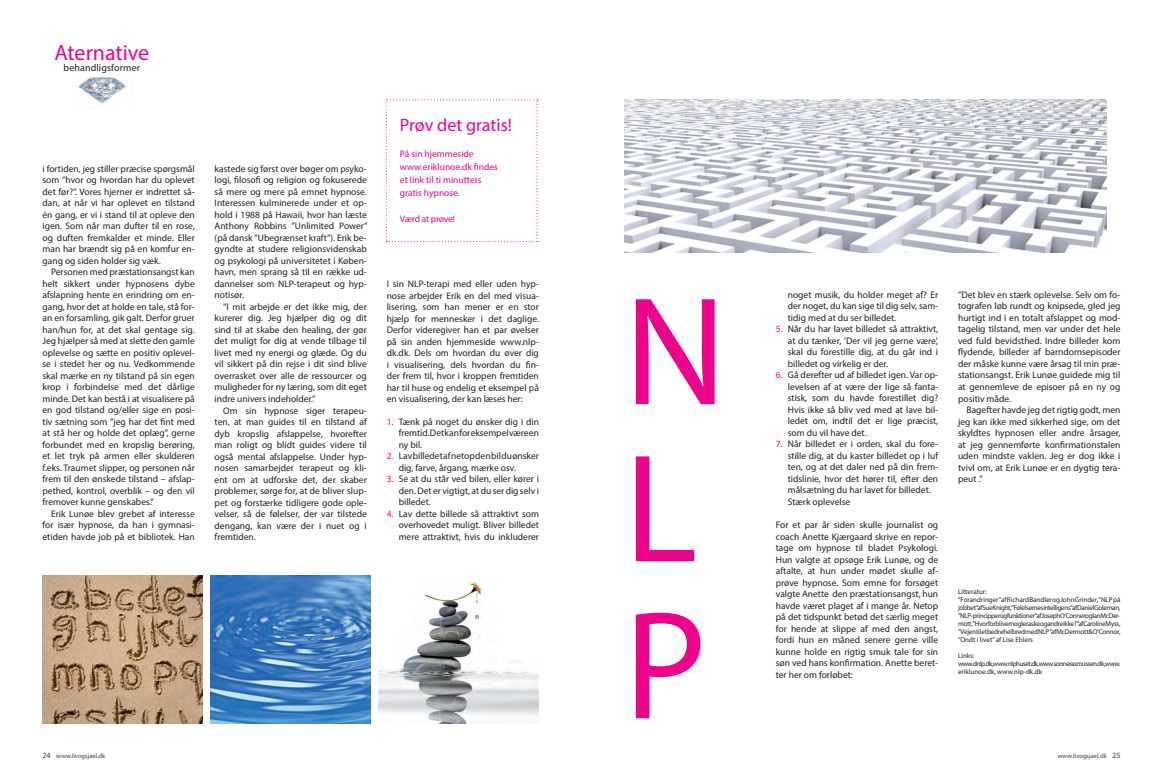
<style>
.page{position:relative;width:1163px;height:780px;background:#fff}
.page>*{position:absolute;margin:0;border:0;box-sizing:border-box;transform-origin:0 0}
.t1{font:155.4px "Myriad Pro";color:#ed028c}
.t2{font:22px "Myriad Pro";letter-spacing:-.005em;color:#ed028c}
.t3{font:18px "Myriad Pro";letter-spacing:-.005em;color:#ed028c}
.t4{font:10px "Myriad Pro";letter-spacing:.01em;color:#231f20}
.t5{font:9.5px/11.5px "Myriad Pro";color:#231f20;text-align:justify}
.t6{font:9.5px/13px "Myriad Pro";color:#ed028c}
.t7{font:9.5px "Myriad Pro";letter-spacing:-.03em;color:#ed028c}
.t8{font:7px/8px "Myriad Pro";letter-spacing:-.025em;color:#231f20;text-align:justify}
.t9{font:7px/8px "Myriad Pro";letter-spacing:-.065em;color:#231f20}
.t10{font:7px "Myriad Pro";color:#231f20}
.t11{font:6.5px "Myriad Pro";color:#3e3e3f}
.s1{color:#ed028c}
.s2{font-size:8px}
</style>
<div class="page">
<svg style="left:386px;top:99px;width:152px;height:143px"></svg>
<img style="left:78px;top:77px;width:48px;height:27px">
<img style="left:43px;top:575px;width:159px;height:148px">
<img style="left:210px;top:575px;width:160px;height:148px">
<img style="left:378px;top:580px;width:160px;height:143px">
<img style="left:624px;top:99px;width:482px;height:153px">
<p class="t2" style="left:55px;top:39px;width:96px">Aternative</p>
<p class="t4" style="left:64px;top:62px;width:78px">behandligsformer</p>
<p class="t5" style="left:43px;top:162px;width:154px">i fortiden, jeg stiller præcise spørgsmål som ”hvor og hvordan har du oplevet det før?”. Vores hjerner er indrettet så&shy;dan, at når vi har oplevet en tilstand én gang, er vi i stand til at opleve den igen. Som når man dufter til en rose, og duften fremkalder et minde. Eller man har brændt sig på en komfur en&shy;gang og siden holder sig væk.</p>
<p class="t5" style="left:51px;top:266px;width:145px">Personen med præstationsangst kan</p>
<p class="t5" style="left:43px;top:277px;width:154px">helt sikkert under hypnosens dybe afslapning hente en erindring om en&shy;gang, hvor det at holde en tale, stå for&shy;an en forsamling, gik galt. Derfor gruer han/hun for, at det skal gentage sig.<br>Jeg hjælper så med at slette den gamle oplevelse og sætte en positiv oplevel&shy;se i stedet her og nu. Vedkommende skal mærke en ny tilstand på sin egen krop i forbindelse med det dårlige minde. Det kan bestå i at visualisere på en god tilstand og/eller sige en posi&shy;tiv sætning som ”jeg har det fint med at stå her og holde det oplæg”, gerne forbundet med en kropslig berøring, et let tryk på armen eller skulderen f.eks. Traumet slipper, og personen når frem til den ønskede tilstand – afslap&shy;pethed, kontrol, overblik – og den vil fremover kunne genskabes.”</p>
<p class="t5" style="left:43px;top:508px;width:154px;text-indent:9px">Erik Lunøe blev grebet af interesse for især hypnose, da han i gymnasi&shy;etiden havde job på et bibliotek. Han</p>
<p class="t5" style="left:214px;top:163px;width:154px">kastede sig først over bøger om psyko&shy;logi, filosofi og religion og fokuserede så mere og mere på emnet hypnose.<br>Interessen kulminerede under et op&shy;hold i 1988 på Hawaii, hvor han læste Anthony Robbins ”Unlimited Power” (på dansk ”Ubegrænset kraft”). Erik be&shy;gyndte at studere religionsvidenskab og psykologi på universitetet i Køben&shy;havn, men sprang så til en række ud&shy;dannelser som NLP-terapeut og hyp&shy;notisør.</p>
<p class="t5" style="left:214px;top:301px;width:154px;text-indent:9px">”I mit arbejde er det ikke mig, der kurerer dig. Jeg hjælper dig og dit sind til at skabe den healing, der gør det muligt for dig at vende tilbage til livet med ny energi og glæde. Og du vil sikkert på din rejse i dit sind blive overrasket over alle de ressourcer og muligheder for ny læring, som dit eget indre univers indeholder.”</p>
<p class="t5" style="left:214px;top:404px;width:154px;text-indent:9px">Om sin hypnose siger terapeu&shy;ten, at man guides til en tilstand af dyb kropslig afslappelse, hvorefter man roligt og blidt guides videre til også mental afslappelse. Under hyp&shy;nosen samarbejder terapeut og kli&shy;ent om at udforske det, der skaber problemer, sørge for, at de bliver slup&shy;pet og forstærke tidligere gode ople&shy;velser, så de følelser, der var tilstede dengang, kan være der i nuet og i fremtiden.</p>
<p class="t3" style="left:400px;top:114px;width:113px">Prøv det gratis!</p>
<p class="t6" style="left:400px;top:148px;width:75px">På sin hjemmeside</p>
<p class="t6" style="left:400px;top:161px;width:100px">www.eriklunoe.dk findes et link til ti minutters</p>
<p class="t6" style="left:400px;top:187px;width:61px">gratis hypnose.</p>
<p class="t7" style="left:400px;top:213px;width:56px">Værd at prøve!</p>
<p class="t5" style="left:386px;top:278px;width:154px">I sin NLP-terapi med eller uden hyp&shy;nose arbejder Erik en del med visua&shy;lisering, som han mener er en stor hjælp for mennesker i det daglige.<br>Derfor videregiver han et par øvelser på sin anden hjemmeside www.nlp&shy;dk.dk. Dels om hvordan du øver dig i visualisering, dels hvordan du fin&shy;der frem til, hvor i kroppen fremtiden har til huse og endelig et eksempel på en visualisering, der kan læses her:</p>
<p class="t5" style="left:398px;top:415px;width:142px;text-indent:-12px"><span class="s1">1.</span> Tænk på noget du ønsker dig i din fremtid. Det kan for eksempel være en ny bil.</p>
<p class="t5" style="left:398px;top:450px;width:142px;text-indent:-12px"><span class="s1">2.</span> Lav billedet af netop den bil du ønsker dig, farve, årgang, mærke osv.</p>
<p class="t5" style="left:398px;top:473px;width:142px;text-indent:-12px"><span class="s1">3.</span> Se at du står ved bilen, eller kører i den. Det er vigtigt, at du ser dig selv i billedet.</p>
<p class="t5" style="left:398px;top:507px;width:142px;text-indent:-12px"><span class="s1">4.</span> Lav dette billede så attraktivt som overhovedet muligt. Bliver billedet mere attraktivt, hvis du inkluderer</p>
<p class="t1" style="left:624px;top:256px;width:104px">N</p>
<p class="t1" style="left:624px;top:413px;width:75px">L</p>
<p class="t1" style="left:624px;top:570px;width:84px">P</p>
<p class="t5" style="left:787px;top:289px;width:152px">noget musik, du holder meget af? Er der noget, du kan sige til dig selv, sam&shy;tidig med at du ser billedet.</p>
<p class="t5" style="left:787px;top:323px;width:152px;text-indent:-12px"><span class="s1">5.</span> Når du har lavet billedet så attraktivt, at du tænker, ’Der vil jeg gerne være’, skal du forestille dig, at du går ind i billedet og virkelig er der.</p>
<p class="t5" style="left:787px;top:369px;width:152px;text-indent:-12px"><span class="s1">6.</span> Gå derefter ud af billedet igen. Var op&shy;levelsen af at være der lige så fanta&shy;stisk, som du havde forestillet dig?<br>Hvis ikke så bliv ved med at lave bil&shy;ledet om, indtil det er lige præcist, som du vil have det.</p>
<p class="t5" style="left:787px;top:438px;width:152px;text-indent:-12px"><span class="s1">7.</span> Når billedet er i orden, skal du fore&shy;stille dig, at du kaster billedet op i luf ten, og at det daler ned på din frem&shy;tidslinie, hvor det hører til, efter den målsætning du har lavet for billedet.</p>
<p class="t5" style="left:787px;top:496px;width:64px">Stærk oplevelse</p>
<p class="t5" style="left:775px;top:519px;width:164px">For et par år siden skulle journalist og coach Anette Kjærgaard skrive en repor&shy;tage om hypnose til bladet Psykologi.<br>Hun valgte at opsøge Erik Lunøe, og de aftalte, at hun under mødet skulle af&shy;prøve hypnose. Som emne for forsøget valgte Anette den præstationsangst, hun havde været plaget af i mange år. Netop på det tidspunkt betød det særlig meget for hende at slippe af med den angst, fordi hun en måned senere gerne ville kunne holde en rigtig smuk tale for sin søn ved hans konfirmation. Anette beret&shy;ter her om forløbet:</p>
<p class="t5" style="left:957px;top:289px;width:164px">”Det blev en stærk oplevelse. Selv om fo&shy;tografen løb rundt og knipsede, gled jeg hurtigt ind i en totalt afslappet og mod&shy;tagelig tilstand, men var under det hele ved fuld bevidsthed. Indre billeder kom flydende, billeder af barndomsepisoder der måske kunne være årsag til min præ&shy;stationsangst. Erik Lunøe guidede mig til at gennemleve de episoer på en ny og positiv måde.</p>
<p class="t5" style="left:957px;top:404px;width:164px;text-indent:9px">Bagefter havde jeg det rigtig godt, men jeg kan ikke med sikkerhed sige, om det skyldtes hypnosen eller andre årsager, at jeg gennemførte konfirmationstalen uden mindste vaklen. Jeg er dog ikke i tvivl om, at Erik Lunøe er en dygtig tera&shy;peut .”</p>
<p class="t10" style="left:957px;top:587px;width:30px">Litteratur:</p>
<p class="t8" style="left:957px;top:595px;width:164px">”Forandringer” af Richard Bandler og John Grinder, ”NLP på jobbet”af Sue Knight, ”Følelsernes intelligens”af Daniel Goleman, ”NLP-principper og funktioner”af Joseph O’Conner og Ian McDer&shy;mott, ”Hvorfor bliver nogle raske og andre ikke?” af Caroline Myss, ”Vejen til et bedre helbred med NLP” af McDermott &amp; O’Connor, ”Ondt i livet” af Lise Ehlers</p>
<p class="t8" style="left:957px;top:651px;width:18px">Links:</p>
<p class="t9" style="left:957px;top:659px;width:164px">www.dnlp.dk, www.nlphuset.dk, www.sonnerasmussen.dk, www. eriklunoe.dk, www.nlp-dk.dk</p>
<p class="t11" style="left:43px;top:751px;width:64px"><span class="s2">24</span> www.livogsjael.dk</p>
<p class="t11" style="left:1057px;top:751px;width:64px">www.livogsjael.dk <span class="s2">25</span></p>
</div>
